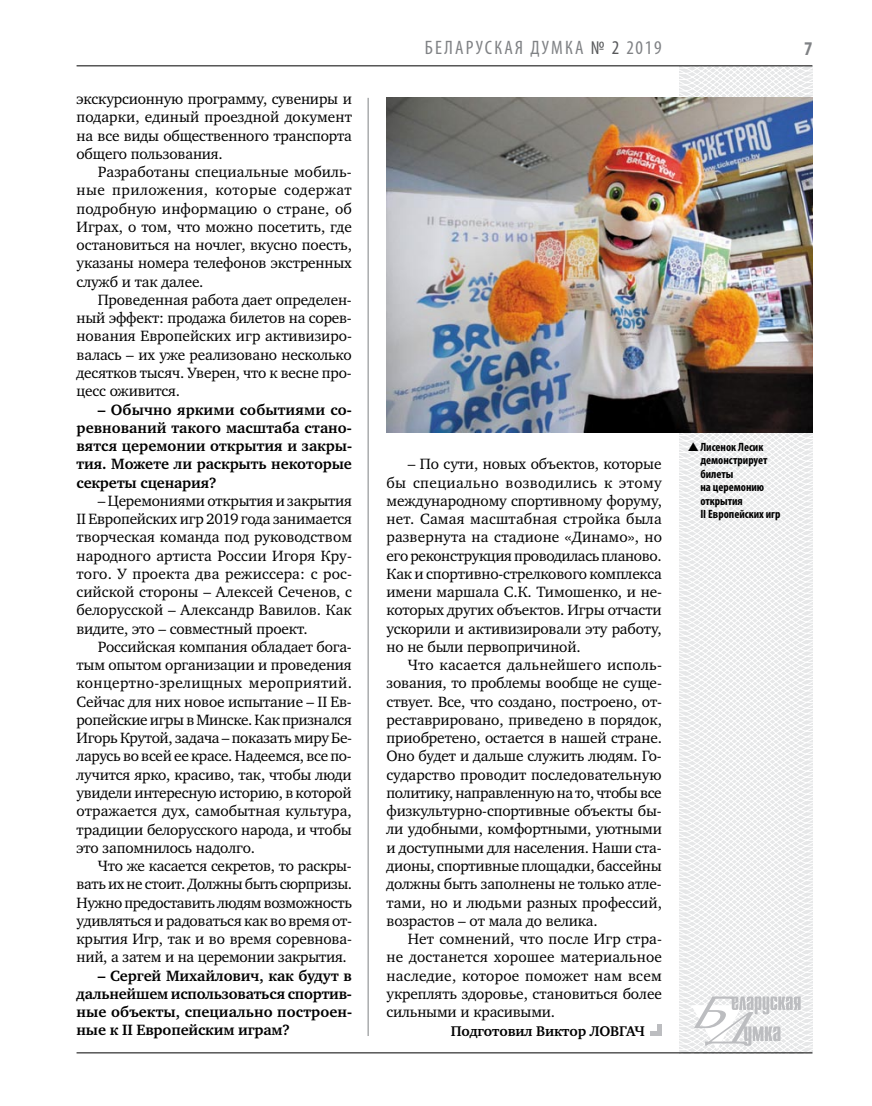
<style>
.page{position:relative;width:872px;height:1106px;background:#fff}
.page>*{position:absolute;margin:0;border:0;box-sizing:border-box;transform-origin:0 0}
.t1{font:condensed 19.5px "Myriad Pro";letter-spacing:.11em;color:#808285}
.t2{font:700 condensed 19.5px "Myriad Pro";color:#808285}
.t3{font:15.3px/18.3px "Charter C";letter-spacing:-.01em;color:#000;text-align:justify}
.t4{font:700 15.3px/18.3px "Charter C";letter-spacing:-.005em;color:#000;text-align:justify}
.t5{font:700 14.4px "Charter C";letter-spacing:-.01em;color:#000}
.t6{font:700 condensed 12px/13.5px "Myriad Pro";color:#000}
.s1{color:#58595b}
</style>
<div class="page">
<hr style="left:368px;top:98px;width:1px;height:938px;background:#808285">
<svg style="left:621px;top:65px;width:192px;height:989px"></svg>
<svg style="left:691px;top:996px;width:109px;height:53px"></svg>
<hr style="left:77px;top:65px;width:735px;height:1px;background:#000">
<hr style="left:77px;top:1052px;width:735px;height:1px;background:#000">
<div style="left:657px;top:1023px;width:5px;height:12px;background:#bcbdc0"></div>
<hr style="left:650px;top:1031px;width:12px;height:4px;background:#bcbdc0">
<img style="left:386px;top:97px;width:426px;height:336px">
<svg style="left:688px;top:442px;width:23px;height:9px"></svg>
<p class="t3" style="left:77px;top:90px;width:277px">экскурсионную программу, сувениры и подарки, единый проездной документ на все виды общественного транспорта общего пользования.</p>
<p class="t3" style="left:77px;top:163px;width:277px;text-indent:21px">Разработаны специальные мобиль&shy;ные приложения, которые содержат подробную информацию о стране, об Играх, о том, что можно посетить, где остановиться на ночлег, вкусно поесть, указаны номера телефонов экстренных служб и так далее.</p>
<p class="t3" style="left:77px;top:291px;width:277px;text-indent:21px">Проведенная работа дает определен&shy;ный эффект: продажа билетов на сорев&shy;нования Европейских игр активизиро&shy;валась – их уже реализовано несколько десятков тысяч. Уверен, что к весне про&shy;цесс оживится.</p>
<p class="t4" style="left:77px;top:400px;width:277px;text-indent:21px">– Обычно яркими событиями со&shy;ревнований такого масштаба стано&shy;вятся церемонии открытия и закры&shy;тия. Можете ли раскрыть некоторые секреты сценария?</p>
<p class="t3" style="left:77px;top:491px;width:277px;text-indent:21px">– Церемониями открытия и закрытия II Европейских игр 2019 года занимается творческая команда под руководством народного артиста России Игоря Кру&shy;того. У проекта два режиссера: с рос&shy;сийской стороны – Алексей Сеченов, с белорусской – Александр Вавилов. Как видите, это – совместный проект.</p>
<p class="t3" style="left:77px;top:637px;width:277px;text-indent:21px">Российская компания обладает бога&shy;тым опытом организации и проведения концертно-зрелищных мероприятий.<br>Сейчас для них новое испытание – II Ев&shy;ропейские игры в Минске. Как признался Игорь Крутой, задача – показать миру Бе&shy;ларусь во всей ее красе. Надеемся, все по&shy;лучится ярко, красиво, так, чтобы люди увидели интересную историю, в которой отражается дух, самобытная культура, традиции белорусского народа, и чтобы это запомнилось надолго.</p>
<p class="t3" style="left:77px;top:857px;width:277px;text-indent:21px">Что же касается секретов, то раскры&shy;вать их не стоит. Должны быть сюрпризы.<br>Нужно предоставить людям возможность удивляться и радоваться как во время от&shy;крытия Игр, так и во время соревнова&shy;ний, а затем и на церемонии закрытия.</p>
<p class="t4" style="left:77px;top:966px;width:277px;text-indent:21px">– Сергей Михайлович, как будут в дальнейшем использоваться спортив&shy;ные объекты, специально построен&shy;ные к II Европейским играм?</p>
<p class="t1" style="left:425px;top:36px;width:238px">БЕЛАРУСКАЯ ДУМКА <span class="s1">№ 2</span> 2019</p>
<p class="t2" style="left:804px;top:37px;width:10px">7</p>
<p class="t3" style="left:386px;top:455px;width:277px;text-indent:21px">– По сути, новых объектов, которые бы специально возводились к этому международному спортивному форуму, нет. Самая масштабная стройка была развернута на стадионе «Динамо», но его реконструкция проводилась планово.<br>Как и спортивно-стрелкового комплекса имени маршала С.К. Тимошенко, и не&shy;которых других объектов. Игры отчасти ускорили и активизировали эту работу, но не были первопричиной.</p>
<p class="t3" style="left:386px;top:656px;width:277px;text-indent:21px">Что касается дальнейшего исполь&shy;зования, то проблемы вообще не суще&shy;ствует. Все, что создано, построено, от&shy;реставрировано, приведено в порядок, приобретено, остается в нашей стране.<br>Оно будет и дальше служить людям. Го&shy;сударство проводит последовательную политику, направленную на то, чтобы все физкультурно-спортивные объекты бы&shy;ли удобными, комфортными, уютными и доступными для населения. Наши ста&shy;дионы, спортивные площадки, бассейны должны быть заполнены не только атле&shy;тами, но и людьми разных профессий, возрастов – от мала до велика.</p>
<p class="t3" style="left:386px;top:929px;width:277px;text-indent:21px">Нет сомнений, что после Игр стра&shy;не достанется хорошее материальное наследие, которое поможет нам всем укреплять здоровье, становиться более сильными и красивыми.</p>
<p class="t5" style="left:451px;top:1022px;width:195px">Подготовил Виктор ЛОВГАЧ</p>
<p class="t6" style="left:700px;top:439px;width:82px">Лисенок Лесик демонстрирует билеты<br>на церемонию открытия<br>II Европейских игр</p>
</div>
